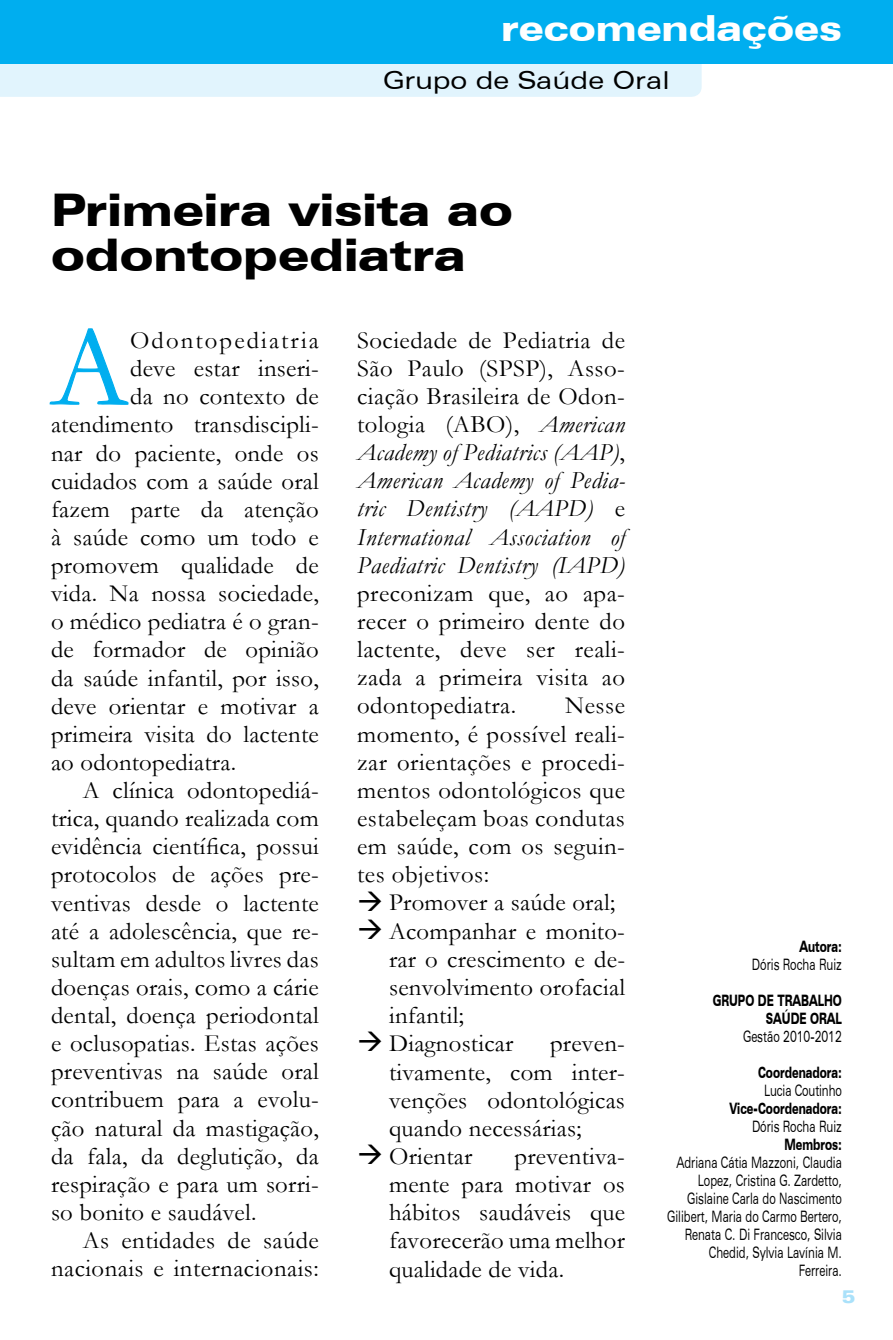
<style>
.page{position:relative;width:893px;height:1340px;background:#fff}
.page>*{position:absolute;margin:0;border:0;box-sizing:border-box;transform-origin:0 0}
.t1{font:114.98px "Garamond";color:#00aeef}
.t2{font:900 expanded 45px/45px "Zurich BT";color:#000}
.t3{font:900 expanded 36px "Zurich BT";color:#fff}
.t4{font:24.75px/28.1px "Garamond";letter-spacing:.01em;color:#000;text-align:justify}
.t5{font:italic 24.75px/28.1px "Garamond";letter-spacing:.02em;color:#000;text-align:justify}
.t6{font:expanded 24.75px "Zurich BT";color:#000}
.t7{font:24.75px "Garamond";letter-spacing:.085em;color:#000}
.t8{font:900 expanded 18px "Zurich BT";color:#aae1fa}
.t9{font:expanded 15.75px/18px "Zurich BT";color:#000;text-align:right;scale:.6 1}
.t10{font:900 expanded 15.75px/18px "Zurich BT";color:#000;text-align:right;scale:.6 1}
.s1{font-style:normal}
</style>
<div class="page">
<div style="left:0;top:64px;width:702px;height:33px;background:#e1f4fd"></div>
<div style="left:0;top:0;width:893px;height:64px;background:#00aeef"></div>
<svg style="left:49px;top:328px;width:80px;height:77px"></svg>
<h3 class="t3" style="left:501px;top:7px;width:342px">recomendações</h3>
<p class="t6" style="left:383px;top:66px;width:288px">Grupo de Saúde Oral</p>
<h2 class="t2" style="left:51px;top:187px;width:464px">Primeira visita ao odontopediatra</h2>
<h1 class="t1" style="left:51px;top:291px;width:79px">A</h1>
<p class="t7" style="left:130px;top:323px;width:190px">Odontopediatria</p>
<p class="t4" style="left:130px;top:353px;width:190px">deve estar inseri-</p>
<p class="t4" style="left:130px;top:382px;width:190px">da no contexto de</p>
<p class="t4" style="left:51px;top:410px;width:269px">atendimento transdiscipli-</p>
<p class="t4" style="left:51px;top:438px;width:269px">nar do paciente, onde os</p>
<p class="t4" style="left:51px;top:466px;width:269px">cuidados com a saúde oral</p>
<p class="t4" style="left:51px;top:494px;width:269px">fazem parte da atenção</p>
<p class="t4" style="left:51px;top:522px;width:269px">à saúde como um todo e</p>
<p class="t4" style="left:51px;top:550px;width:269px">promovem qualidade de</p>
<p class="t4" style="left:51px;top:578px;width:269px">vida. Na nossa sociedade,</p>
<p class="t4" style="left:51px;top:607px;width:269px">o médico pediatra é o gran-</p>
<p class="t4" style="left:51px;top:635px;width:269px">de formador de opinião</p>
<p class="t4" style="left:51px;top:663px;width:269px">da saúde infantil, por isso,</p>
<p class="t4" style="left:51px;top:691px;width:269px">deve orientar e motivar a</p>
<p class="t4" style="left:51px;top:719px;width:269px">primeira visita do lactente</p>
<p class="t4" style="left:51px;top:747px;width:187px">ao odontopediatra.</p>
<p class="t4" style="left:83px;top:775px;width:237px">A clínica odontopediá-</p>
<p class="t4" style="left:51px;top:803px;width:269px">trica, quando realizada com</p>
<p class="t4" style="left:51px;top:831px;width:269px">evidência científica, possui</p>
<p class="t4" style="left:51px;top:860px;width:269px">protocolos de ações pre-</p>
<p class="t4" style="left:51px;top:888px;width:269px">ventivas desde o lactente</p>
<p class="t4" style="left:51px;top:916px;width:269px">até a adolescência, que re-</p>
<p class="t4" style="left:51px;top:944px;width:269px">sultam em adultos livres das</p>
<p class="t4" style="left:51px;top:972px;width:269px">doenças orais, como a cárie</p>
<p class="t4" style="left:51px;top:1000px;width:269px">dental, doença periodontal</p>
<p class="t4" style="left:51px;top:1028px;width:269px">e oclusopatias. Estas ações</p>
<p class="t4" style="left:51px;top:1056px;width:269px">preventivas na saúde oral</p>
<p class="t4" style="left:51px;top:1085px;width:269px">contribuem para a evolu-</p>
<p class="t4" style="left:51px;top:1113px;width:269px">ção natural da mastigação,</p>
<p class="t4" style="left:51px;top:1141px;width:269px">da fala, da deglutição, da</p>
<p class="t4" style="left:51px;top:1169px;width:269px">respiração e para um sorri-</p>
<p class="t4" style="left:51px;top:1197px;width:207px">so bonito e saudável.</p>
<p class="t4" style="left:83px;top:1225px;width:237px">As entidades de saúde</p>
<p class="t4" style="left:51px;top:1253px;width:269px">nacionais e internacionais:</p>
<p class="t5" style="left:357px;top:325px;width:270px"><span class="s1">Sociedade de Pediatria de São Paulo (SPSP), Asso&shy;ciação Brasileira de Odon&shy;tologia (ABO),</span> American Academy of Pediatrics (AAP)<span class="s1">, </span>American Academy of Pedia&shy;tric Dentistry (AAPD) <span class="s1">e </span>International Association of Paediatric Dentistry (IAPD)</p>
<p class="t4" style="left:357px;top:578px;width:269px">preconizam que, ao apa&shy;recer o primeiro dente do lactente, deve ser reali&shy;zada a primeira visita ao odontopediatra.</p>
<p class="t4" style="left:357px;top:691px;width:269px;text-indent:208px">Nesse momento, é possível reali&shy;zar orientações e procedi&shy;mentos odontológicos que estabeleçam boas condutas em saúde, com os seguin&shy;tes objetivos:</p>
<p class="t4" style="left:389px;top:887px;width:238px;text-align:left">Promover a saúde oral;<br>Acompanhar e monito&shy;rar o crescimento e de&shy;senvolvimento orofacial infantil;<br>Diagnosticar</p>
<p class="t4" style="left:389px;top:1028px;width:237px;text-align:left;text-indent:161px">preven&shy;tivamente, com inter&shy;venções odontológicas quando necessárias;<br>Orientar</p>
<p class="t4" style="left:389px;top:1141px;width:237px;text-indent:125px">preventiva&shy;mente para motivar os hábitos saudáveis que favorecerão uma melhor qualidade de vida.</p>
<p class="t10" style="left:799px;top:937px;width:72px">Autora:</p>
<p class="t9" style="left:752px;top:955px;width:151px">Dóris Rocha Ruiz</p>
<p class="t10" style="left:713px;top:991px;width:217px">GRUPO DE TRABALHO<br>SAÚDE ORAL</p>
<p class="t9" style="left:743px;top:1027px;width:166px">Gestão 2010-2012</p>
<p class="t10" style="left:758px;top:1063px;width:141px">Coordenadora:</p>
<p class="t9" style="left:764px;top:1081px;width:131px">Lucia Coutinho</p>
<p class="t10" style="left:729px;top:1099px;width:189px">Vice-Coordenadora:</p>
<p class="t9" style="left:752px;top:1117px;width:151px">Dóris Rocha Ruiz</p>
<p class="t10" style="left:784px;top:1135px;width:97px">Membros:</p>
<p class="t9" style="left:667px;top:1153px;width:293px">Adriana Cátia Mazzoni, Claudia<br>Lopez, Cristina G. Zardetto,<br>Gislaine Carla do Nascimento<br>Gilibert, Maria do Carmo Bertero,<br>Renata C. Di Francesco, Silvia<br>Chedid, Sylvia Lavínia M.<br>Ferreira.</p>
<p class="t8" style="left:842px;top:1285px;width:15px">5</p>
</div>
